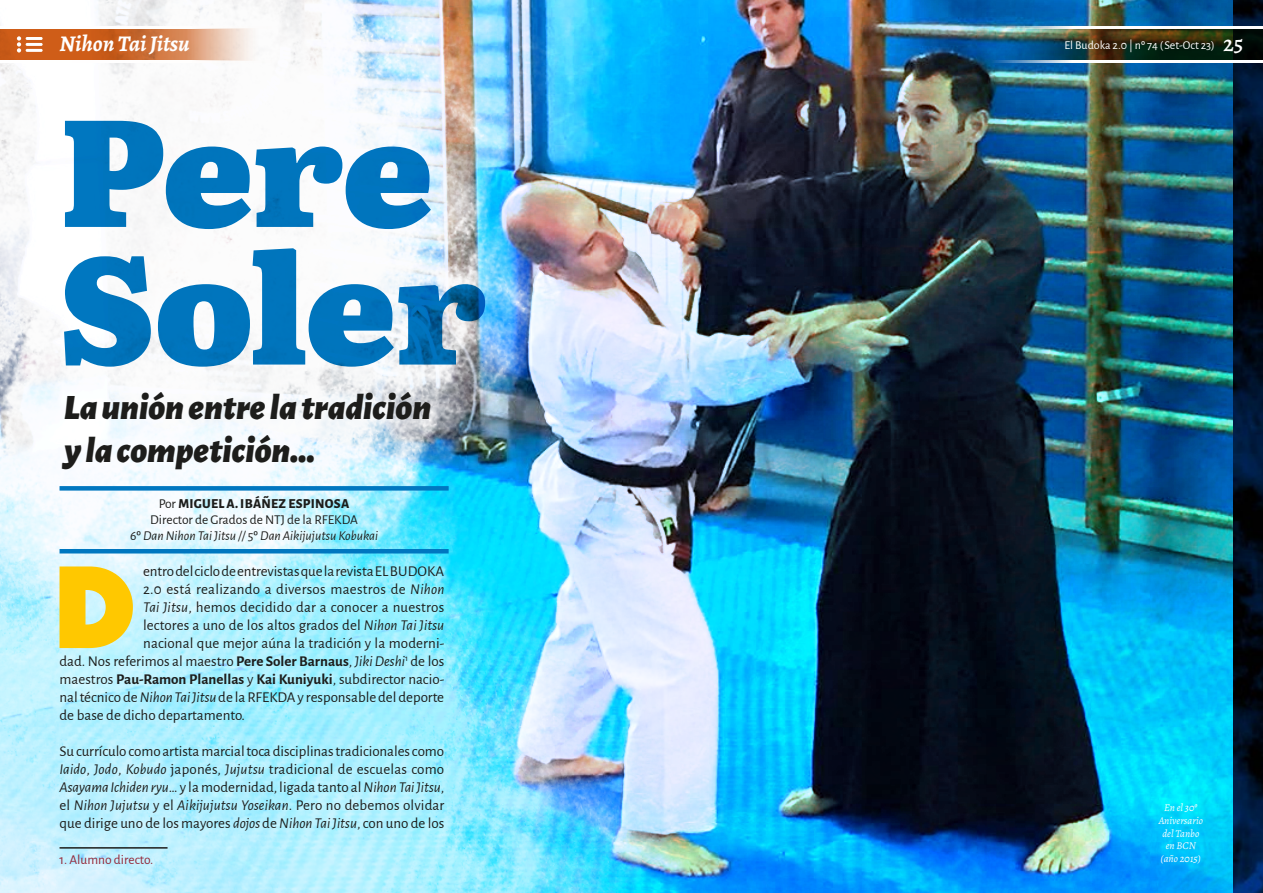
<style>
.page{position:relative;width:1263px;height:893px;background:#fff}
.page>*{position:absolute;margin:0;border:0;box-sizing:border-box;transform-origin:0 0}
.t1{font:900 151.35px/137.6px "Literata";letter-spacing:-.02em;color:#0077c0}
.t2{font:900 127.8px "Agenda";color:#ffc800}
.t3{font:italic 900 36px/43px "Alegreya Sans";color:#1d1d1b}
.t4{font:italic 700 22.5px "Alegreya";color:#fff}
.t5{font:15px/18px "Alegreya Sans";color:#1d1d1b;text-align:justify}
.t6{font:700 15px "Alegreya Sans";color:#1d1d1b}
.t7{font:italic 13.5px/16.2px "Alegreya Sans";color:#1d1d1b;text-align:center}
.t8{font:13.5px "Alegreya Sans";color:#942738}
.t9{font:12px "Alegreya Sans";color:#fff}
.t10{font:italic 10.5px/12.6px "Alegreya";color:#fff;text-align:center}
.s1{font-family:"Alegreya";font-weight:500;font-size:22.5px}
.s2{font-style:normal}
.s3{font-weight:800;font-style:normal}
.s4{font-style:italic}
.s5{font-weight:700}
.s6{font-weight:400}
</style>
<div class="page">
<img style="left:708px;top:0;width:525px;height:893px">
<img style="left:0;top:0;width:708px;height:65px">
<img style="left:0;top:65px;width:789px;height:828px">
<img style="left:1233px;top:0;width:30px;height:893px">
<hr style="left:60px;top:847px;width:108px;height:2px;background:#1d1d1b">
<hr style="left:60px;top:549px;width:389px;height:4px;background:#0077c0">
<div style="left:60px;top:486px;width:389px;height:5px;background:#0077c0"></div>
<svg style="left:0;top:28px;width:271px;height:33px;background:#d98e61"></svg>
<hr style="left:0;top:27px;width:271px;height:1px;background:#fffefe">
<hr style="left:0;top:61px;width:271px;height:2px;background:#fffefe">
<img style="left:992px;top:28px;width:271px;height:33px">
<svg style="left:992px;top:27px;width:271px;height:1px"></svg>
<svg style="left:992px;top:61px;width:271px;height:2px"></svg>
<svg style="left:17px;top:36px;width:4px;height:17px"></svg>
<hr style="left:26px;top:37px;width:17px;height:3px;background:#fff">
<hr style="left:26px;top:43px;width:17px;height:3px;background:#fff">
<hr style="left:26px;top:49px;width:17px;height:3px;background:#fff">
<h3 class="t4" style="left:60px;top:28px;width:132px">Nihon Tai Jitsu</h3>
<p class="t9" style="left:1064px;top:37px;width:180px">El Budoka 2.0 | nº 74 (Set-Oct 23) <span class="s1">25</span></p>
<h1 class="t1" style="left:60px;top:92px;width:429px">Pere<br>Soler</h1>
<h3 class="t3" style="left:64px;top:383px;width:369px">La unión entre la tradición y la competición…</h3>
<p class="t7" style="left:130px;top:494px;width:249px"><span class="s2">Por</span> <span class="s3">MIGUEL A. IBÁÑEZ ESPINOSA<br></span><span class="s2">Director de Grados de NTJ de la RFEKDA<br>6º</span> Dan Nihon Tai Jitsu // <span class="s2">5º</span> Dan Aikijujutsu Kobukai</p>
<h2 class="t2" style="left:54px;top:528px;width:84px">D</h2>
<p class="t5" style="left:143px;top:561px;width:303px">entro del ciclo de entrevistas que la revista EL BUDOKA</p>
<p class="t5" style="left:143px;top:579px;width:303px">2.0 está realizando a diversos maestros de <span class="s4">Nihon</span></p>
<p class="t5" style="left:143px;top:597px;width:303px"><span class="s4">Tai Jitsu</span>, hemos decidido dar a conocer a nuestros</p>
<p class="t5" style="left:143px;top:615px;width:303px">lectores a uno de los altos grados del <span class="s4">Nihon Tai Jitsu</span></p>
<p class="t5" style="left:143px;top:633px;width:303px">nacional que mejor aúna la tradición y la moderni-</p>
<p class="t5" style="left:60px;top:651px;width:386px">dad. Nos referimos al maestro <span class="s5">Pere Soler Barnaus</span>, <span class="s4">Jiki Deshi</span><sup>1</sup> de los</p>
<p class="t6" style="left:60px;top:668px;width:386px"><span class="s6">maestros</span> Pau-Ramon Planellas <span class="s6">y</span> Kai Kuniyuki<span class="s6">, subdirector nacio-</span></p>
<p class="t5" style="left:60px;top:687px;width:386px">nal técnico de <span class="s4">Nihon Tai Jitsu</span> de la RFEKDA y responsable del deporte</p>
<p class="t5" style="left:60px;top:705px;width:187px">de base de dicho departamento.</p>
<p class="t5" style="left:60px;top:741px;width:386px">Su currículo como artista marcial toca disciplinas tradicionales como <span class="s4">Iaido</span>, <span class="s4">Jodo</span>, <span class="s4">Kobudo</span> japonés, <span class="s4">Jujutsu</span> tradicional de escuelas como <span class="s4">Asayama Ichiden ryu</span>… y la modernidad, ligada tanto al <span class="s4">Nihon Tai Jitsu</span>, el <span class="s4">Nihon Jujutsu</span> y el <span class="s4">Aikijujutsu Yoseikan</span>. Pero no debemos olvidar que dirige uno de los mayores <span class="s4">dojos</span> de <span class="s4">Nihon Tai Jitsu</span>, con uno de los</p>
<p class="t8" style="left:60px;top:850px;width:95px">1. Alumno directo.</p>
<p class="t10" style="left:1159px;top:801px;width:46px">En el 30º<br>Aniversario del Tanbo en BCN (año 2015)</p>
</div>
